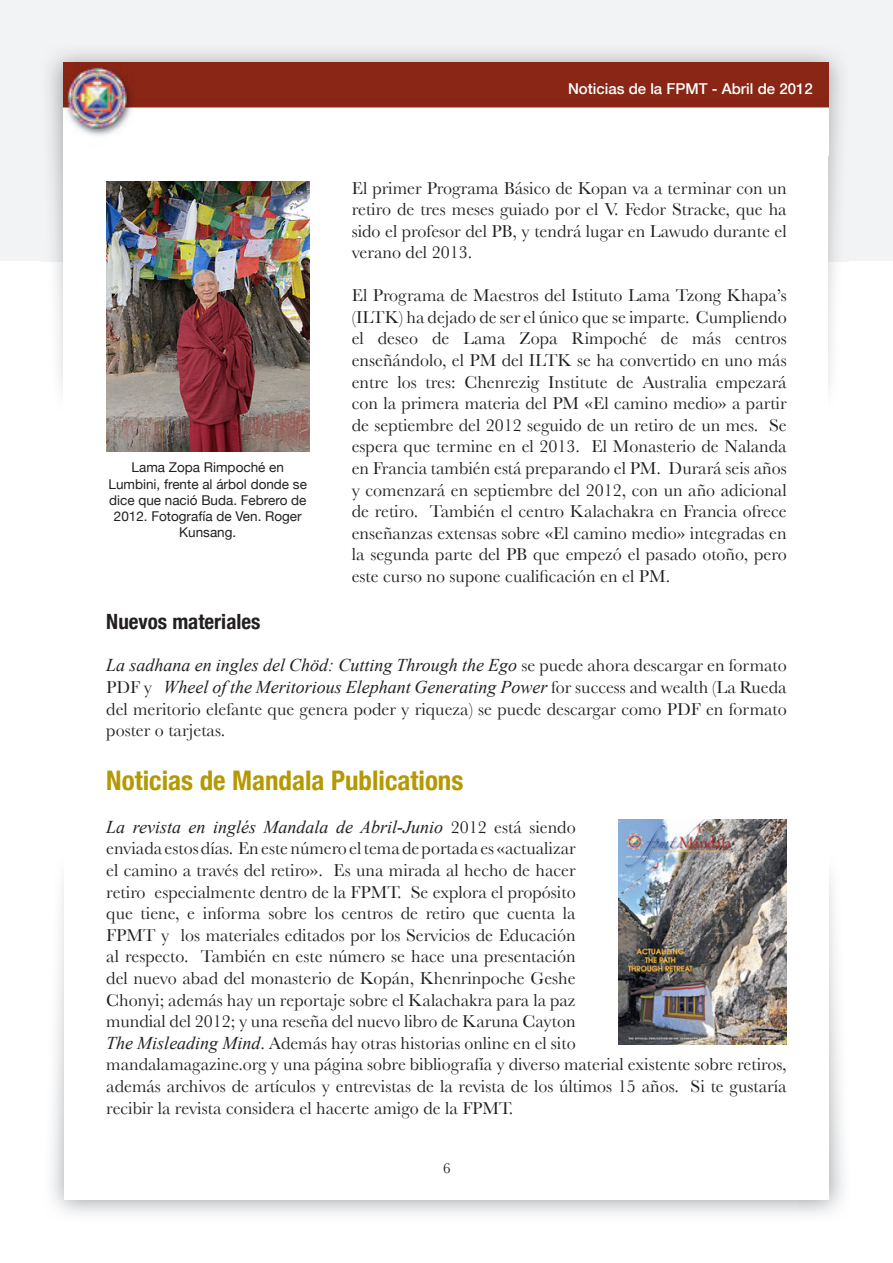
<style>
.page{position:relative;width:893px;height:1263px;background:#fff}
.page>*{position:absolute;margin:0;border:0;box-sizing:border-box;transform-origin:0 0}
.Text_title_sub1{font:700 condensed 27px "Helvetica Neue";color:#b59902}
.Text_title_sub2{font:700 condensed 21px "Helvetica Neue";color:#231f20}
.t1{font:18px/21.6px "Baskerville";color:#231f20;text-align:justify}
.t2{font:500 15px "Helvetica Neue";color:#fff}
.t3{font:15px "Baskerville";color:#231f20}
.Foto_pie{font:13.5px/16.2px "Helvetica Neue";color:#231f20;text-align:center}
.s1{font-family:"Times New Roman";font-style:italic}
</style>
<div class="page">
<div style="left:0;top:0;width:893px;height:261px;background:#f2f3f4"></div>
<img style="left:41px;top:53px;width:807px;height:338px">
<div style="left:63px;top:64px;width:765px;height:418px;background:#fff"></div>
<img style="left:63px;top:62px;width:765px;height:74px">
<img style="left:106px;top:181px;width:203px;height:271px">
<img style="left:618px;top:819px;width:169px;height:226px">
<p class="Foto_pie" style="left:109px;top:459px;width:200px">Lama Zopa Rimpoché en<br>Lumbini, frente al árbol donde se dice que nació Buda. Febrero de<br>2012. Fotografía de Ven. Roger<br>Kunsang.</p>
<p class="t2" style="left:568px;top:80px;width:246px">Noticias de la FPMT - Abril de 2012</p>
<p class="t1" style="left:352px;top:177px;width:436px">El primer Programa Básico de Kopan va a terminar con un retiro de tres meses guiado por el V. Fedor Stracke, que ha sido el profesor del PB, y tendrá lugar en Lawudo durante el verano del 2013.</p>
<p class="t1" style="left:352px;top:284px;width:436px">El Programa de Maestros del Istituto Lama Tzong Khapa’s (ILTK) ha dejado de ser el único que se imparte. Cumpliendo el deseo de Lama Zopa Rimpoché de más centros enseñándolo, el PM del ILTK se ha convertido en uno más entre los tres: Chenrezig Institute de Australia empezará con la primera materia del PM «El camino medio» a partir de septiembre del 2012 seguido de un retiro de un mes. Se espera que termine en el 2013. El Monasterio de Nalanda en Francia también está preparando el PM. Durará seis años y comenzará en septiembre del 2012, con un año adicional de retiro. También el centro Kalachakra en Francia ofrece enseñanzas extensas sobre «El camino medio» integradas en la segunda parte del PB que empezó el pasado otoño, pero este curso no supone cualificación en el PM.</p>
<p class="Text_title_sub2" style="left:106px;top:608px;width:156px">Nuevos materiales</p>
<p class="t1" style="left:106px;top:654px;width:682px"><span class="s1">La sadhana en ingles del Chöd: Cutting Through the Ego</span> se puede ahora descargar en formato PDF y <span class="s1">Wheel of the Meritorious Elephant Generating Power</span> for success and wealth (La Rueda del meritorio elefante que genera poder y riqueza) se puede descargar como PDF en formato poster o tarjetas.</p>
<p class="Text_title_sub1" style="left:106px;top:764px;width:359px">Noticias de Mandala Publications</p>
<p class="t1" style="left:106px;top:816px;width:682px;text-align:left"><span class="s1">La revista en inglés Mandala de Abril-Junio</span> 2012 está siendo<br>enviada estos días. En este número el tema de portada es «actualizar<br>el camino a través del retiro». Es una mirada al hecho de hacer<br>retiro especialmente dentro de la FPMT. Se explora el propósito<br>que tiene, e informa sobre los centros de retiro que cuenta la<br>FPMT y los materiales editados por los Servicios de Educación<br>al respecto. También en este número se hace una presentación<br>del nuevo abad del monasterio de Kopán, Khenrinpoche Geshe<br>Chonyi; además hay un reportaje sobre el Kalachakra para la paz<br>mundial del 2012; y una reseña del nuevo libro de Karuna Cayton<br><span class="s1">The Misleading Mind</span>. Además hay otras historias online en el sito<br>mandalamagazine.org y una página sobre bibliografía y diverso material existente sobre retiros, además archivos de artículos y entrevistas de la revista de los últimos 15 años. Si te gustaría recibir la revista considera el hacerte amigo de la FPMT.</p>
<p class="t3" style="left:443px;top:1160px;width:9px">6</p>
</div>
